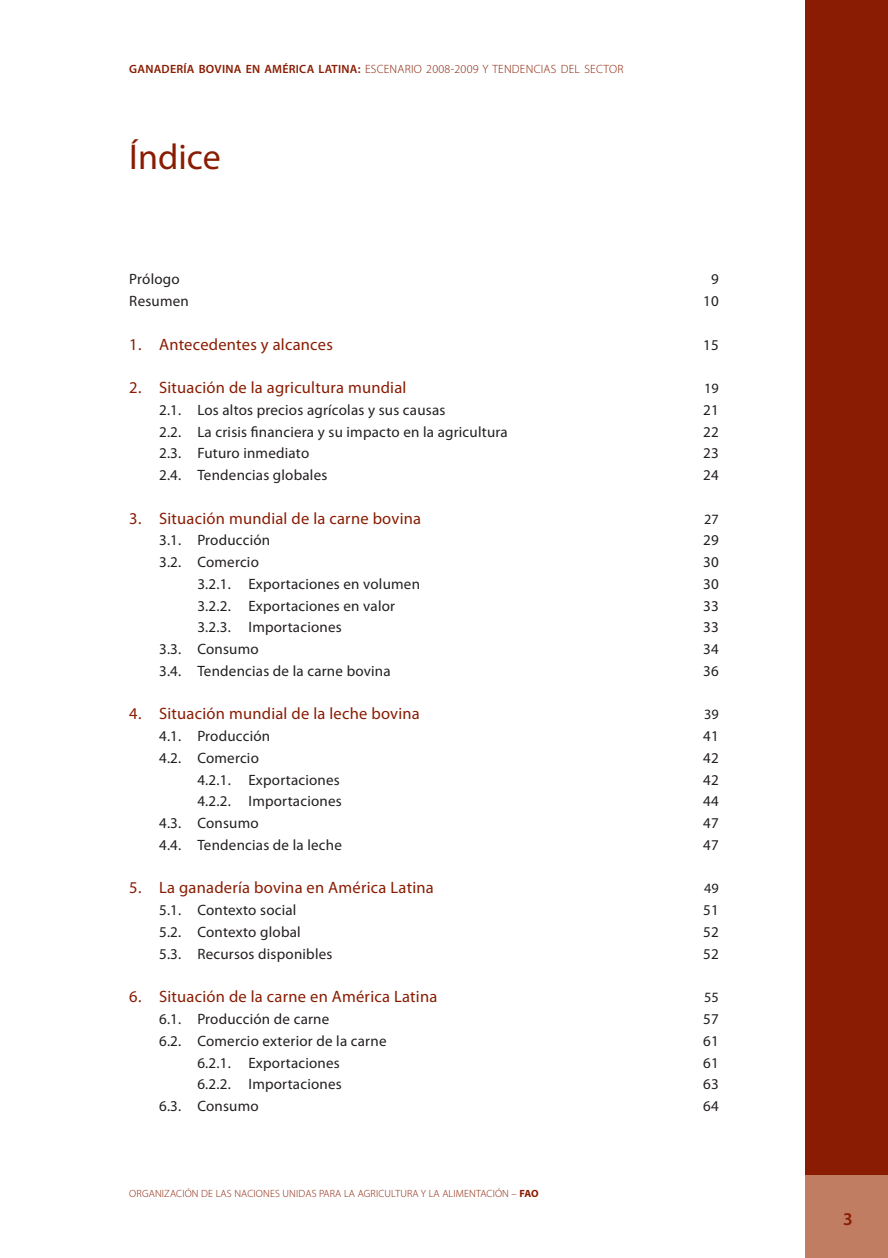
<style>
.page{position:relative;width:888px;height:1258px;background:#fff}
.page>*{position:absolute;margin:0;border:0;box-sizing:border-box;transform-origin:0 0}
.t1{font:36px "Myriad Pro";color:#891c02}
.t2{font:600 18px "Myriad Pro";color:#891c02}
.t3{font:16.5px "Myriad Pro";letter-spacing:.015em;color:#891c02}
.t4{font:15px "Myriad Pro";letter-spacing:.015em;color:#231f20}
.t5{font:14.25px "Myriad Pro";letter-spacing:.015em;color:#231f20}
.t6{font:300 12px "Myriad Pro";letter-spacing:.02em;color:#891c02}
.t7{font:300 10.5px "Myriad Pro";letter-spacing:.015em;color:#891c02}
.s1{font-weight:600}
.s2{font-weight:700}
</style>
<div class="page">
<div style="left:805px;top:0;width:83px;height:1258px;background:#891c02"></div>
<div style="left:805px;top:1175px;width:83px;height:83px;background:#c17d61"></div>
<p class="t6" style="left:129px;top:62px;width:496px"><span class="s1">GANADERÍA BOVINA EN AMÉRICA LATINA:</span> ESCENARIO 2008-2009 Y TENDENCIAS DEL SECTOR</p>
<h1 class="t1" style="left:129px;top:135px;width:93px">Índice</h1>
<p class="t4" style="left:129px;top:270px;width:52px">Prólogo</p>
<p class="t4" style="left:711px;top:270px;width:9px">9</p>
<p class="t4" style="left:129px;top:292px;width:61px">Resumen</p>
<p class="t4" style="left:703px;top:292px;width:17px">10</p>
<p class="t3" style="left:129px;top:334px;width:205px">1. Antecedentes y alcances</p>
<p class="t4" style="left:703px;top:335px;width:17px">15</p>
<p class="t3" style="left:129px;top:377px;width:279px">2. Situación de la agricultura mundial</p>
<p class="t5" style="left:704px;top:380px;width:16px">19</p>
<p class="t4" style="left:159px;top:401px;width:288px">2.1. Los altos precios agrícolas y sus causas</p>
<p class="t4" style="left:703px;top:401px;width:17px">21</p>
<p class="t4" style="left:159px;top:422px;width:350px">2.2. La crisis financiera y su impacto en la agricultura</p>
<p class="t4" style="left:703px;top:422px;width:17px">22</p>
<p class="t4" style="left:159px;top:444px;width:152px">2.3. Futuro inmediato</p>
<p class="t4" style="left:703px;top:444px;width:17px">23</p>
<p class="t4" style="left:159px;top:466px;width:170px">2.4. Tendencias globales</p>
<p class="t4" style="left:703px;top:466px;width:17px">24</p>
<p class="t3" style="left:129px;top:508px;width:293px">3. Situación mundial de la carne bovina</p>
<p class="t5" style="left:704px;top:510px;width:16px">27</p>
<p class="t4" style="left:159px;top:531px;width:113px">3.1. Producción</p>
<p class="t4" style="left:703px;top:531px;width:17px">29</p>
<p class="t4" style="left:159px;top:553px;width:101px">3.2. Comercio</p>
<p class="t4" style="left:703px;top:553px;width:17px">30</p>
<p class="t4" style="left:197px;top:575px;width:224px">3.2.1. Exportaciones en volumen</p>
<p class="t4" style="left:703px;top:575px;width:17px">30</p>
<p class="t4" style="left:197px;top:596px;width:199px">3.2.2. Exportaciones en valor</p>
<p class="t4" style="left:703px;top:596px;width:17px">33</p>
<p class="t4" style="left:197px;top:618px;width:146px">3.2.3. Importaciones</p>
<p class="t4" style="left:703px;top:618px;width:17px">33</p>
<p class="t4" style="left:159px;top:640px;width:101px">3.3. Consumo</p>
<p class="t4" style="left:703px;top:640px;width:17px">34</p>
<p class="t4" style="left:159px;top:662px;width:233px">3.4. Tendencias de la carne bovina</p>
<p class="t4" style="left:703px;top:662px;width:17px">36</p>
<p class="t3" style="left:129px;top:704px;width:292px">4. Situación mundial de la leche bovina</p>
<p class="t5" style="left:704px;top:706px;width:16px">39</p>
<p class="t4" style="left:159px;top:727px;width:113px">4.1. Producción</p>
<p class="t4" style="left:703px;top:727px;width:17px">41</p>
<p class="t4" style="left:159px;top:749px;width:101px">4.2. Comercio</p>
<p class="t4" style="left:703px;top:749px;width:17px">42</p>
<p class="t4" style="left:197px;top:770px;width:144px">4.2.1. Exportaciones</p>
<p class="t4" style="left:703px;top:770px;width:17px">42</p>
<p class="t4" style="left:197px;top:792px;width:146px">4.2.2. Importaciones</p>
<p class="t4" style="left:703px;top:792px;width:17px">44</p>
<p class="t4" style="left:159px;top:814px;width:101px">4.3. Consumo</p>
<p class="t4" style="left:703px;top:814px;width:17px">47</p>
<p class="t4" style="left:159px;top:836px;width:184px">4.4. Tendencias de la leche</p>
<p class="t4" style="left:703px;top:836px;width:17px">47</p>
<p class="t3" style="left:129px;top:878px;width:306px">5. La ganadería bovina en América Latina</p>
<p class="t5" style="left:704px;top:880px;width:16px">49</p>
<p class="t4" style="left:159px;top:901px;width:139px">5.1. Contexto social</p>
<p class="t4" style="left:703px;top:901px;width:17px">51</p>
<p class="t4" style="left:159px;top:923px;width:143px">5.2. Contexto global</p>
<p class="t4" style="left:703px;top:923px;width:17px">52</p>
<p class="t4" style="left:159px;top:944px;width:175px">5.3. Recursos disponibles</p>
<p class="t4" style="left:703px;top:944px;width:17px">52</p>
<p class="t3" style="left:129px;top:986px;width:310px">6. Situación de la carne en América Latina</p>
<p class="t5" style="left:704px;top:989px;width:16px">55</p>
<p class="t4" style="left:159px;top:1010px;width:172px">6.1. Producción de carne</p>
<p class="t4" style="left:703px;top:1010px;width:17px">57</p>
<p class="t4" style="left:159px;top:1031px;width:229px">6.2. Comercio exterior de la carne</p>
<p class="t4" style="left:703px;top:1031px;width:17px">61</p>
<p class="t4" style="left:197px;top:1053px;width:144px">6.2.1. Exportaciones</p>
<p class="t4" style="left:703px;top:1053px;width:17px">61</p>
<p class="t4" style="left:197px;top:1075px;width:146px">6.2.2. Importaciones</p>
<p class="t4" style="left:703px;top:1075px;width:17px">63</p>
<p class="t4" style="left:159px;top:1097px;width:101px">6.3. Consumo</p>
<p class="t4" style="left:703px;top:1097px;width:17px">64</p>
<p class="t7" style="left:129px;top:1187px;width:411px">ORGANIZACIÓN DE LAS NACIONES UNIDAS PARA LA AGRICULTURA Y LA ALIMENTACIÓN – <span class="s2">FAO</span></p>
<p class="t2" style="left:843px;top:1207px;width:11px">3</p>
</div>
